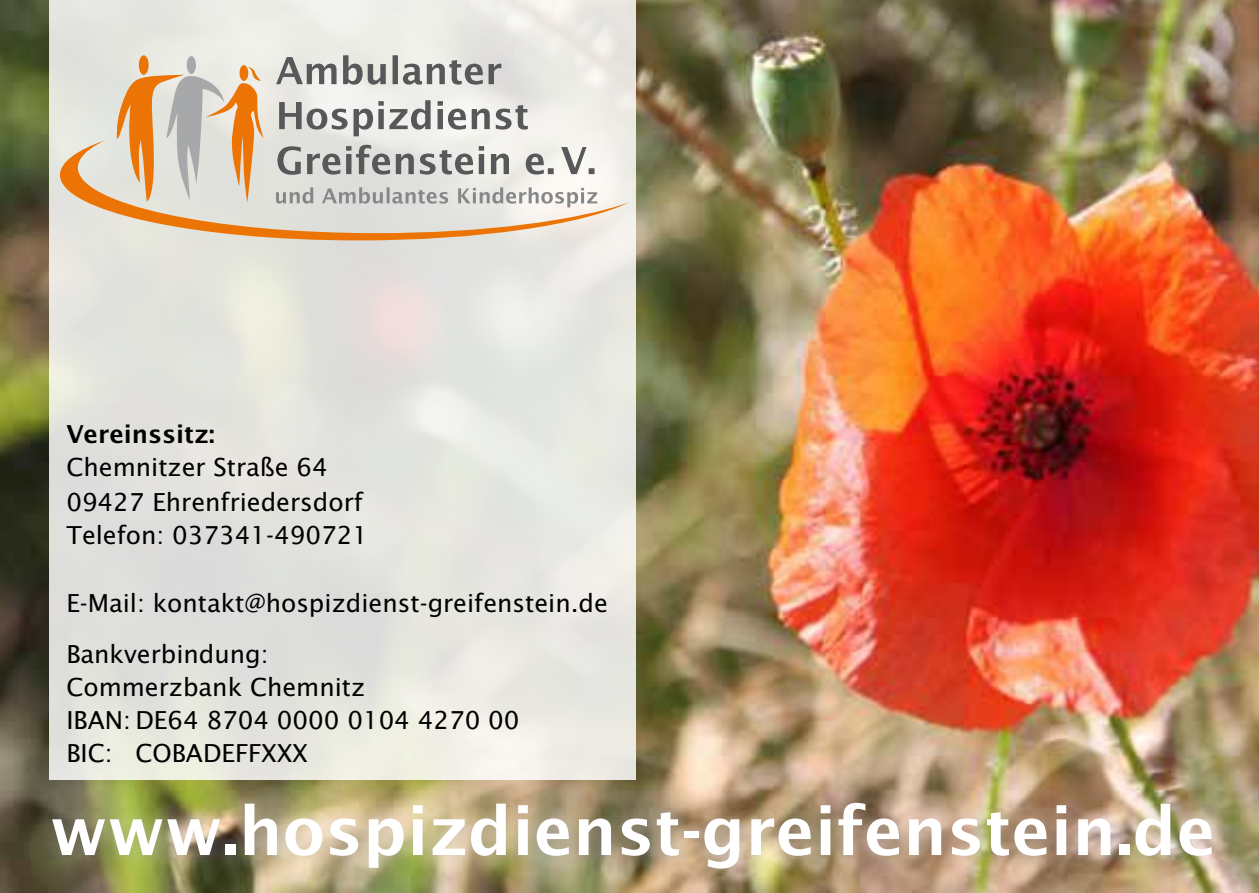
<style>
.page{position:relative;width:1259px;height:893px;background:#fff}
.page>*{position:absolute;margin:0;border:0;box-sizing:border-box;transform-origin:0 0}
.t1{font:600 66.6px "Lucida Sans";letter-spacing:.005em;color:#fff}
.t2{font:24.9px/34.2px "Lucida Sans";letter-spacing:.005em;color:#000}
.t3{font:600 24.9px "Lucida Sans";letter-spacing:.005em;color:#000}
</style>
<div class="page">
<img style="left:0;top:0;width:1259px;height:893px">
<div style="left:50px;top:0;width:586px;height:780px;background:#e5e5df"></div>
<img style="left:36px;top:786px;width:1191px;height:99px">
<svg style="left:60px;top:140px;width:569px;height:100px"></svg>
<div style="left:139px;top:55px;width:10px;height:20px;background:#ec7404;border-radius:50%"></div>
<div style="left:187px;top:56px;width:9px;height:18px;background:#a6a8aa;border-radius:50%"></div>
<svg style="left:116px;top:67px;width:147px;height:136px"></svg>
<svg style="left:277px;top:145px;width:317px;height:30px"></svg>
<svg style="left:279px;top:100px;width:249px;height:36px"></svg>
<svg style="left:276px;top:55px;width:225px;height:30px"></svg>
<svg style="left:276px;top:187px;width:321px;height:20px"></svg>
<p class="t3" style="left:66px;top:419px;width:150px">Vereinssitz:</p>
<p class="t2" style="left:66px;top:449px;width:303px">Chemnitzer Straße 64<br>09427 Ehrenfriedersdorf<br>Telefon: 037341-490721</p>
<p class="t2" style="left:66px;top:577px;width:543px;line-height:51px">E-Mail: kontakt@hospizdienst-greifenstein.de<br>Bankverbindung:</p>
<p class="t2" style="left:66px;top:670px;width:454px;line-height:33px">Commerzbank Chemnitz<br>IBAN: DE64 8704 0000 0104 4270 00<br>BIC: COBADEFFXXX</p>
<h1 class="t1" style="left:50px;top:791px;width:1167px">www.hospizdienst-greifenstein.de</h1>
</div>
